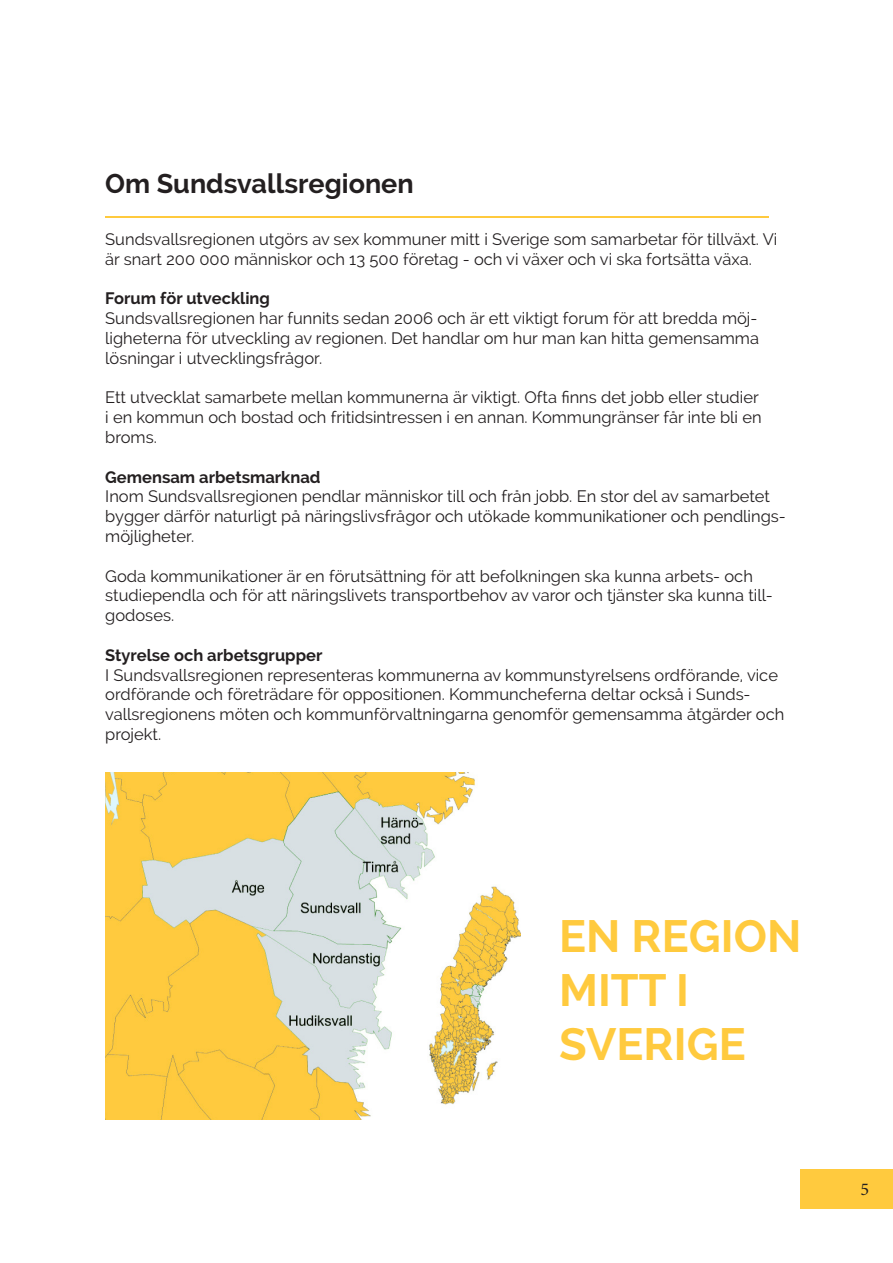
<style>
.page{position:relative;width:893px;height:1263px;background:#fff}
.page>*{position:absolute;margin:0;border:0;box-sizing:border-box;transform-origin:0 0}
.t1{font:700 45px/54px "Raleway";color:#ffca3e}
.t2{font:700 27px "Raleway";color:#231f20}
.t3{font:18px "Minion Pro";color:#231f20}
.t4{font:16.5px/19.8px "Raleway";color:#231f20}
.t5{font:700 16.5px "Raleway";color:#231f20}
</style>
<div class="page">
<hr style="left:105px;top:217px;width:664px;height:1px;background:#ffca3e">
<img style="left:105px;top:773px;width:415px;height:346px">
<div style="left:800px;top:1169px;width:93px;height:40px;background:#ffca3e"></div>
<p class="t2" style="left:105px;top:168px;width:310px">Om Sundsvallsregionen</p>
<p class="t4" style="left:105px;top:229px;width:674px">Sundsvallsregionen utgörs av sex kommuner mitt i Sverige som samarbetar för tillväxt. Vi är snart 200 000 människor och 13 500 företag - och vi växer och vi ska fortsätta växa.</p>
<p class="t5" style="left:105px;top:289px;width:166px">Forum för utveckling</p>
<p class="t4" style="left:105px;top:308px;width:655px;text-align:justify">Sundsvallsregionen har funnits sedan 2006 och är ett viktigt forum för att bredda möj&shy;ligheterna för utveckling av regionen. Det handlar om hur man kan hitta gemensamma lösningar i utvecklingsfrågor.</p>
<p class="t4" style="left:105px;top:388px;width:658px">Ett utvecklat samarbete mellan kommunerna är viktigt. Ofta finns det jobb eller studier i en kommun och bostad och fritidsintressen i en annan. Kommungränser får inte bli en broms.</p>
<p class="t5" style="left:105px;top:467px;width:217px">Gemensam arbetsmarknad</p>
<p class="t4" style="left:105px;top:487px;width:682px">Inom Sundsvallsregionen pendlar människor till och från jobb. En stor del av samarbetet bygger därför naturligt på näringslivsfrågor och utökade kommunikationer och pendlings&shy;möjligheter.</p>
<p class="t4" style="left:105px;top:566px;width:669px">Goda kommunikationer är en förutsättning för att befolkningen ska kunna arbets- och studiependla och för att näringslivets transportbehov av varor och tjänster ska kunna till&shy;godoses.</p>
<p class="t5" style="left:105px;top:646px;width:219px">Styrelse och arbetsgrupper</p>
<p class="t4" style="left:105px;top:665px;width:681px">I Sundsvallsregionen representeras kommunerna av kommunstyrelsens ordförande, vice ordförande och företrädare för oppositionen. Kommuncheferna deltar också i Sunds&shy;vallsregionens möten och kommunförvaltningarna genomför gemensamma åtgärder och projekt.</p>
<p class="t1" style="left:559px;top:910px;width:244px">EN REGION<br>MITT I</p>
<p class="t1" style="left:559px;top:1018px;width:188px">SVERIGE</p>
<p class="t3" style="left:860px;top:1177px;width:10px">5</p>
</div>
